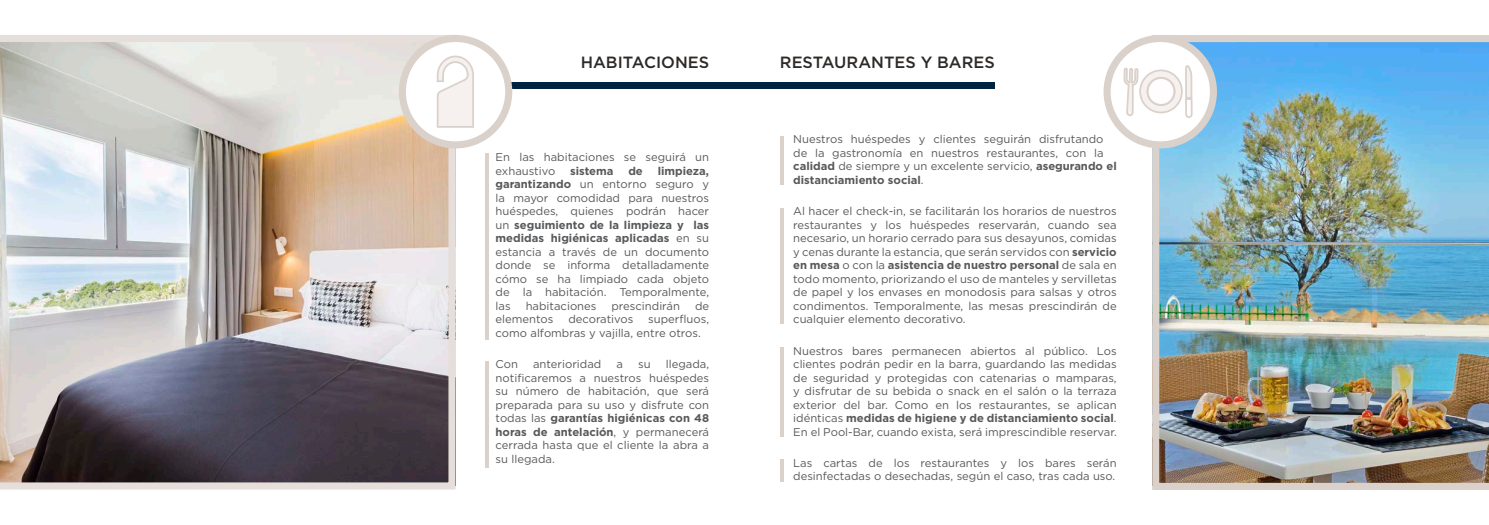
<style>
.page{position:relative;width:1489px;height:525px;background:#fff}
.page>*{position:absolute;margin:0;border:0;box-sizing:border-box;transform-origin:0 0}
.Título{font:500 16.25px "Gotham";color:#2c2926}
.t1{font:11.25px/13.5px "Gotham";color:#57585a}
.t2{font:700 11.25px "Gotham";color:#57585a}
.s1{font-weight:700}
</style>
<div class="page">
<img style="left:1193px;top:35px;width:295px;height:454px">
<div style="left:494px;top:82px;width:500px;height:7px;background:#002340"></div>
<img style="left:0;top:35px;width:455px;height:454px">
<hr style="left:485px;top:153px;width:3px;height:187px;background:#dad1cb">
<hr style="left:485px;top:361px;width:3px;height:106px;background:#dad1cb">
<div style="left:402px;top:38px;width:106px;height:107px;background:#fff;border-radius:50%"></div>
<div style="left:399px;top:35px;width:113px;height:113px;border:7px solid #dad1cb;border-radius:50%"></div>
<svg style="left:436px;top:55px;width:39px;height:120px"></svg>
<hr style="left:780px;top:208px;width:3px;height:116px;background:#dad1cb">
<hr style="left:780px;top:347px;width:3px;height:90px;background:#dad1cb">
<hr style="left:780px;top:459px;width:3px;height:23px;background:#dad1cb">
<svg style="left:1106px;top:38px;width:107px;height:107px"></svg>
<div style="left:1103px;top:35px;width:113px;height:113px;border:7px solid #dad1cb;border-radius:50%"></div>
<img style="left:1122px;top:35px;width:71px;height:455px">
<hr style="left:780px;top:136px;width:3px;height:49px;background:#dad1cb">
<p class="Título" style="left:580px;top:52px;width:130px">HABITACIONES</p>
<p class="t1" style="left:495px;top:150px;width:215px">En las habitaciones se seguirá un exhaustivo</p>
<p class="t1" style="left:495px;top:164px;width:215px;text-align:justify;text-indent:162px"><span class="s1">limpieza, garantizando</span> un entorno seguro y la mayor comodidad para nuestros huéspedes, quienes podrán hacer un <span class="s1">seguimiento de la limpieza y las medidas higiénicas aplicadas</span> en su estancia a través de un documento donde se informa detalladamente cómo se ha limpiado cada objeto de la habitación. Temporalmente, las</p>
<p class="t2" style="left:570px;top:164px;width:45px">sistema</p>
<p class="t2" style="left:628px;top:164px;width:16px">de</p>
<p class="t1" style="left:525px;top:299px;width:72px">habitaciones</p>
<p class="t1" style="left:611px;top:299px;width:70px">prescindirán</p>
<p class="t1" style="left:695px;top:299px;width:16px">de</p>
<p class="t1" style="left:495px;top:312px;width:59px">elementos</p>
<p class="t1" style="left:568px;top:312px;width:67px">decorativos</p>
<p class="t1" style="left:495px;top:312px;width:215px;text-indent:153px">superfluos, como alfombras y vajilla, entre otros.</p>
<p class="t1" style="left:495px;top:357px;width:24px">Con</p>
<p class="t1" style="left:533px;top:357px;width:70px">anterioridad</p>
<p class="t1" style="left:616px;top:357px;width:8px">a</p>
<p class="t1" style="left:638px;top:357px;width:14px">su</p>
<p class="t1" style="left:495px;top:357px;width:215px;text-align:justify;text-indent:170px">llegada, notificaremos a nuestros huéspedes su número de habitación, que será preparada para su uso y disfrute con todas las <span class="s1">garantías higiénicas con 48 horas de antelación</span>, y permanecerá cerrada hasta que el cliente la abra a su llegada.</p>
<p class="Título" style="left:780px;top:52px;width:216px">RESTAURANTES Y BARES</p>
<p class="t1" style="left:793px;top:132px;width:325px">Nuestros huéspedes y clientes seguirán disfrutando de la gastronomía en nuestros restaurantes, con la <span class="s1">calidad</span> de siempre y un excelente servicio, <span class="s1">asegurando el distanciamiento social</span>.</p>
<p class="t1" style="left:793px;top:204px;width:325px;text-align:justify">Al hacer el check-in, se facilitarán los horarios de nuestros restaurantes y los huéspedes reservarán, cuando sea necesario, un horario cerrado para sus desayunos, comidas y cenas durante la estancia, que serán servidos con <span class="s1">servicio en mesa</span> o con la <span class="s1">asistencia de nuestro personal</span> de sala en todo momento, priorizando el uso de manteles y servilletas de papel y los envases en monodosis para salsas y otros condimentos. Temporalmente, las mesas prescindirán de cualquier elemento decorativo.</p>
<p class="t1" style="left:793px;top:343px;width:325px;text-align:justify">Nuestros bares permanecen abiertos al público. Los clientes podrán pedir en la barra, guardando las medidas de seguridad y protegidas con catenarias o mamparas, y disfrutar de su bebida o snack en el salón o la terraza exterior del bar. Como en los restaurantes, se aplican idénticas <span class="s1">medidas de higiene y de distanciamiento social</span>.<br>En el Pool-Bar, cuando exista, será imprescindible reservar.</p>
<p class="t1" style="left:793px;top:455px;width:325px">Las cartas de los restaurantes y los bares serán desinfectadas o desechadas, según el caso, tras cada uso.</p>
</div>
